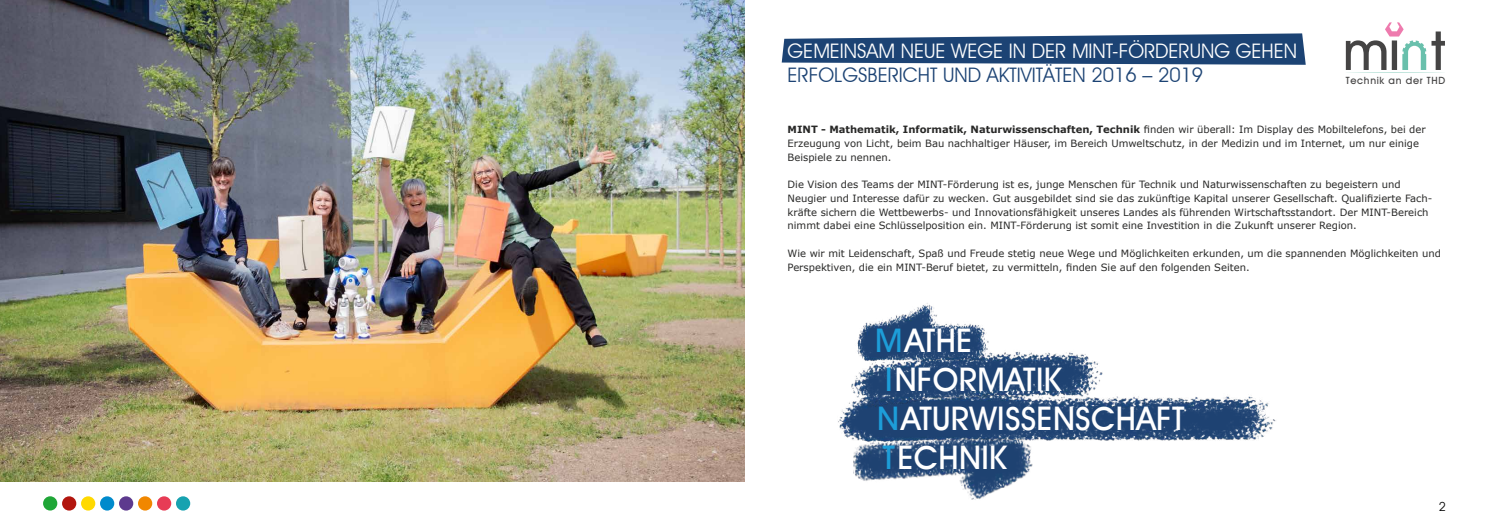
<style>
.page{position:relative;width:1489px;height:525px;background:#fff}
.page>*{position:absolute;margin:0;border:0;box-sizing:border-box;transform-origin:0 0}
.t1{font:32.5px/39px "Avant Garde Md BT Medium";letter-spacing:.01em;color:#fff}
.t2{font:20px "Avant Garde IT Cby BT";color:#fff}
.t3{font:20px "Avant Garde IT Cby BT";color:#1c4374}
.t4{font:12.5px "Avant Garde IT Cby BT";color:#000}
.t5{font:500 10.12px "Avant Garde IT Cby BT";letter-spacing:.065em;color:#454444}
.t6{font:10px/13.8px "Verdana";color:#282827}
.s1{font-weight:700}
.s2{color:#1d9dd8}
</style>
<div class="page">
<img style="left:0;top:0;width:744px;height:481px">
<div style="left:43px;top:496px;width:14px;height:14px;background:#1fa637;border-radius:50%"></div>
<div style="left:62px;top:496px;width:14px;height:14px;background:#b2150e;border-radius:50%"></div>
<div style="left:81px;top:496px;width:14px;height:14px;background:#ffd900;border-radius:50%"></div>
<div style="left:100px;top:496px;width:14px;height:14px;background:#008acc;border-radius:50%"></div>
<div style="left:119px;top:496px;width:14px;height:14px;background:#5d3a8e;border-radius:50%"></div>
<div style="left:157px;top:496px;width:14px;height:14px;background:#e73c55;border-radius:50%"></div>
<div style="left:138px;top:496px;width:14px;height:14px;background:#f18700;border-radius:50%"></div>
<div style="left:176px;top:496px;width:14px;height:14px;background:#17a2b0;border-radius:50%"></div>
<svg style="left:781px;top:33px;width:524px;height:32px;background:#3c5e88"></svg>
<img style="left:853px;top:450px;width:180px;height:50px">
<img style="left:838px;top:396px;width:438px;height:54px">
<img style="left:841px;top:352px;width:267px;height:65px">
<img style="left:841px;top:303px;width:200px;height:73px">
<svg style="left:1345px;top:22px;width:99px;height:51px"></svg>
<h2 class="t2" style="left:787px;top:39px;width:511px">GEMEINSAM NEUE WEGE IN DER MINT-FÖRDERUNG GEHEN</h2>
<h2 class="t3" style="left:787px;top:63px;width:417px">ERFOLGSBERICHT UND AKTIVITÄTEN 2016 – 2019</h2>
<p class="t5" style="left:1345px;top:74px;width:101px">Technik an der THD</p>
<p class="t6" style="left:787px;top:122px;width:639px"><span class="s1">MINT - Mathematik, Informatik, Naturwissenschaften, Technik</span> finden wir überall: Im Display des Mobiltelefons, bei der<br>Erzeugung von Licht, beim Bau nachhaltiger Häuser, im Bereich Umweltschutz, in der Medizin und im Internet, um nur einige<br>Beispiele zu nennen.</p>
<p class="t6" style="left:787px;top:177px;width:646px">Die Vision des Teams der MINT-Förderung ist es, junge Menschen für Technik und Naturwissenschaften zu begeistern und Neugier und Interesse dafür zu wecken. Gut ausgebildet sind sie das zukünftige Kapital unserer Gesellschaft. Qualifizierte Fach&shy;kräfte sichern die Wettbewerbs- und Innovationsfähigkeit unseres Landes als führenden Wirtschaftsstandort. Der MINT-Bereich nimmt dabei eine Schlüsselposition ein. MINT-Förderung ist somit eine Investition in die Zukunft unserer Region.</p>
<p class="t6" style="left:787px;top:246px;width:655px">Wie wir mit Leidenschaft, Spaß und Freude stetig neue Wege und Möglichkeiten erkunden, um die spannenden Möglichkeiten und<br>Perspektiven, die ein MINT-Beruf bietet, zu vermitteln, finden Sie auf den folgenden Seiten.</p>
<h1 class="t1" style="left:875px;top:320px;width:311px"><span class="s2">M</span>ATHE<br><span class="s2">I</span>NFORMATIK<br><span class="s2">N</span>ATURWISSENSCHAFT<br><span class="s2">T</span>ECHNIK</h1>
<p class="t4" style="left:1438px;top:498px;width:9px">2</p>
</div>
